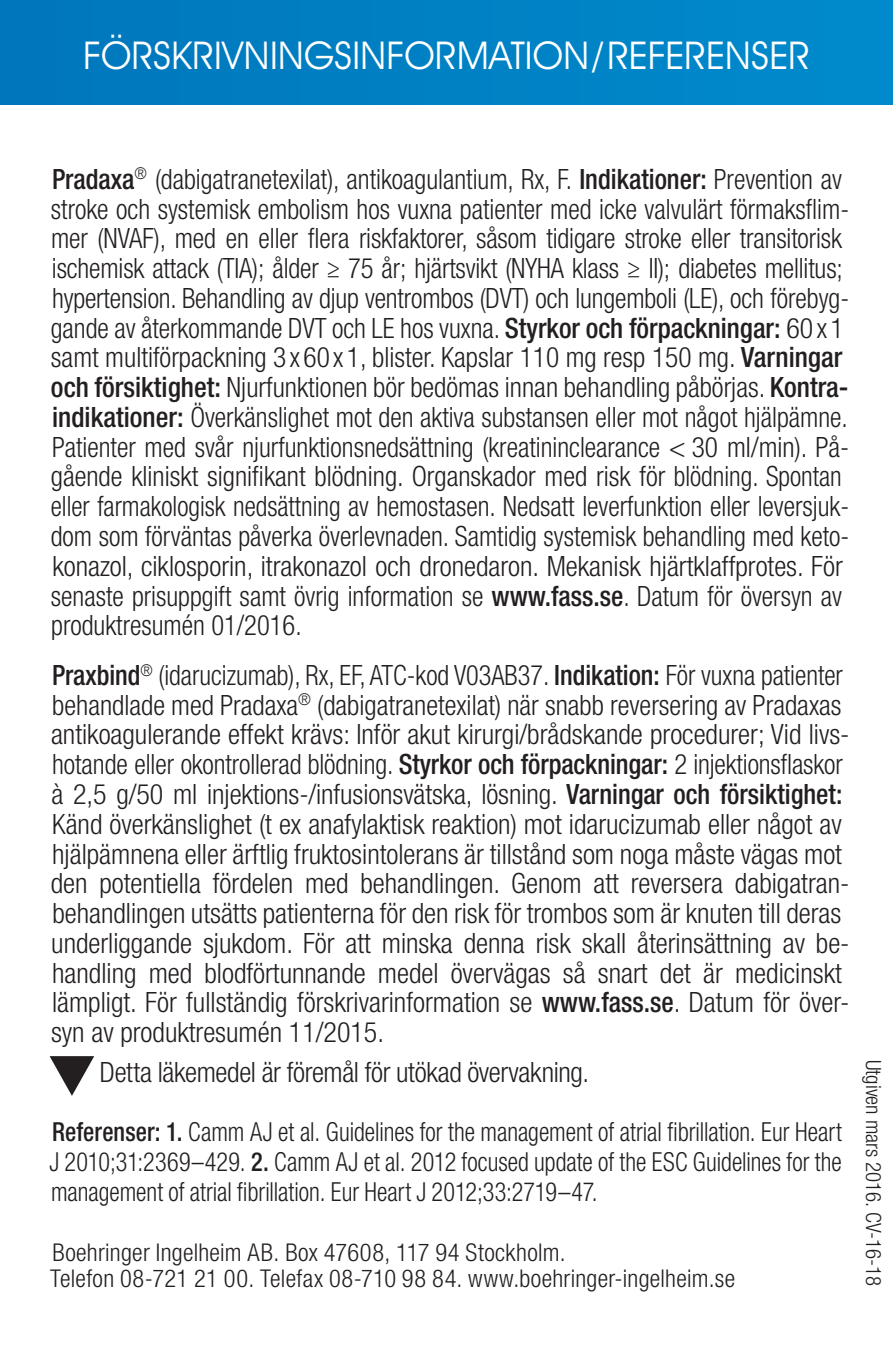
<style>
.page{position:relative;width:893px;height:1370px;background:#fff}
.page>*{position:absolute;margin:0;border:0;box-sizing:border-box;transform-origin:0 0}
.t1{font:38.5px "Avant Garde IT Cby BT";letter-spacing:.005em;color:#fff}
.Refs{font:300 condensed 28px/29.8px "Helvetica Neue LT Std";color:#231f20;scale:.95 1}
.Refs-2{font:300 condensed 28px/29.8px "Helvetica Neue LT Std";color:#231f20;scale:.94 1}
.Refs-3{font:300 condensed 28px "Helvetica Neue LT Std";color:#231f20}
.t2{font:300 condensed 26.25px/29.8px "Helvetica Neue LT Std";color:#231f20;text-align:justify;scale:.92 1}
.t3{font:300 condensed 24.5px/26.2px "Helvetica Neue LT Std";letter-spacing:.01em;color:#231f20}
.Sub_head{font:300 condensed 21px "Helvetica Neue LT Std";color:#231f20}
.s1{font-weight:500}
</style>
<div class="page">
<div style="left:0;top:0;width:893px;height:104px;background:#0081c4"></div>
<svg style="left:50px;top:1056px;width:44px;height:39px"></svg>
<p class="t1" style="left:83px;top:32px;width:728px">FÖRSKRIVNINGSINFORMATION/REFERENSER</p>
<p class="Refs" style="left:51px;top:164px;width:842px"><span class="s1">Pradaxa</span><sup>®</sup> (dabigatranetexilat), antikoagulantium, Rx, F. <span class="s1">Indikationer:</span> Prevention av stroke och systemisk embolism hos vuxna patienter med icke valvulärt förmaksflim&shy;mer (NVAF), med en eller flera riskfaktorer, såsom tidigare stroke eller transitorisk ischemisk attack (TIA); ålder ≥ 75 år; hjärtsvikt (NYHA klass ≥ II); diabetes mellitus; hypertension. Behandling av djup ventrombos (DVT) och lungemboli (LE), och förebyg&shy;gande av återkommande DVT och LE hos vuxna. <span class="s1">Styrkor och förpackningar:</span> 60 x 1 samt multiförpackning 3 x 60 x 1, blister. Kapslar 110 mg resp 150 mg. <span class="s1">Varningar och försiktighet:</span> Njurfunktionen bör bedömas innan behandling påbörjas. <span class="s1">Kontra&shy;indikationer:</span> Överkänslighet mot den aktiva substansen eller mot något hjälpämne.<br>Patienter med svår njurfunktionsnedsättning (kreatininclearance &lt; 30 ml/min). På&shy;gående kliniskt signifikant blödning. Organskador med risk för blödning. Spontan eller farmakologisk nedsättning av hemostasen. Nedsatt leverfunktion eller leversjuk&shy;dom som förväntas påverka överlevnaden. Samtidig systemisk behandling med keto&shy;konazol, ciklosporin, itrakonazol och dronedaron. Mekanisk hjärtklaffprotes. För senaste prisuppgift samt övrig information se <span class="s1">www.fass.se</span>. Datum för översyn av produktresumén 01/2016.</p>
<p class="Refs-2" style="left:51px;top:659px;width:851px"><span class="s1">Praxbind</span><sup>®</sup> (idarucizumab), Rx, EF, ATC-kod V03AB37. <span class="s1">Indikation:</span> För vuxna patienter behandlade med Pradaxa<sup>®</sup> (dabigatranetexilat) när snabb reversering av Pradaxas antikoagulerande effekt krävs: Inför akut kirurgi/brådskande procedurer; Vid livs&shy;hotande eller okontrollerad blödning. <span class="s1">Styrkor och förpackningar:</span> 2 injektionsflaskor à 2,5 g/50 ml injektions-/infusionsvätska, lösning. <span class="s1">Varningar och försiktighet:<br></span>Känd överkänslighet (t ex anafylaktisk reaktion) mot idarucizumab eller något av hjälpämnena eller ärftlig fruktosintolerans är tillstånd som noga måste vägas mot den potentiella fördelen med behandlingen. Genom att reversera dabigatran&shy;behandlingen utsätts patienterna för den risk för trombos som är knuten till deras underliggande sjukdom. För att minska denna risk skall återinsättning av be&shy;handling med blodförtunnande medel övervägas så snart det är medicinskt lämpligt. För fullständig förskrivarinformation se <span class="s1">www.fass.se</span>. Datum för över&shy;syn av produktresumén 11/2015.</p>
<p class="Refs-3" style="left:100px;top:1055px;width:491px">Detta läkemedel är föremål för utökad övervakning.</p>
<p class="t2" style="left:49px;top:1116px;width:863px"><span class="s1">Referenser: 1.</span> Camm AJ et al. Guidelines for the management of atrial fibrillation. Eur Heart J 2010;31:2369–429. <span class="s1">2.</span> Camm AJ et al. 2012 focused update of the ESC Guidelines for the management of atrial fibrillation. Eur Heart J 2012;33:2719–47.</p>
<p class="t3" style="left:50px;top:1238px;width:686px">Boehringer Ingelheim AB. Box 47608, 117 94 Stockholm.<br>Telefon 08-721 21 00. Telefax 08-710 98 84. www.boehringer-ingelheim.se</p>
<p class="Sub_head" style="left:885px;top:1059px;width:228px;rotate:90deg">Utgiven mars 2016. CV-16-18</p>
</div>
